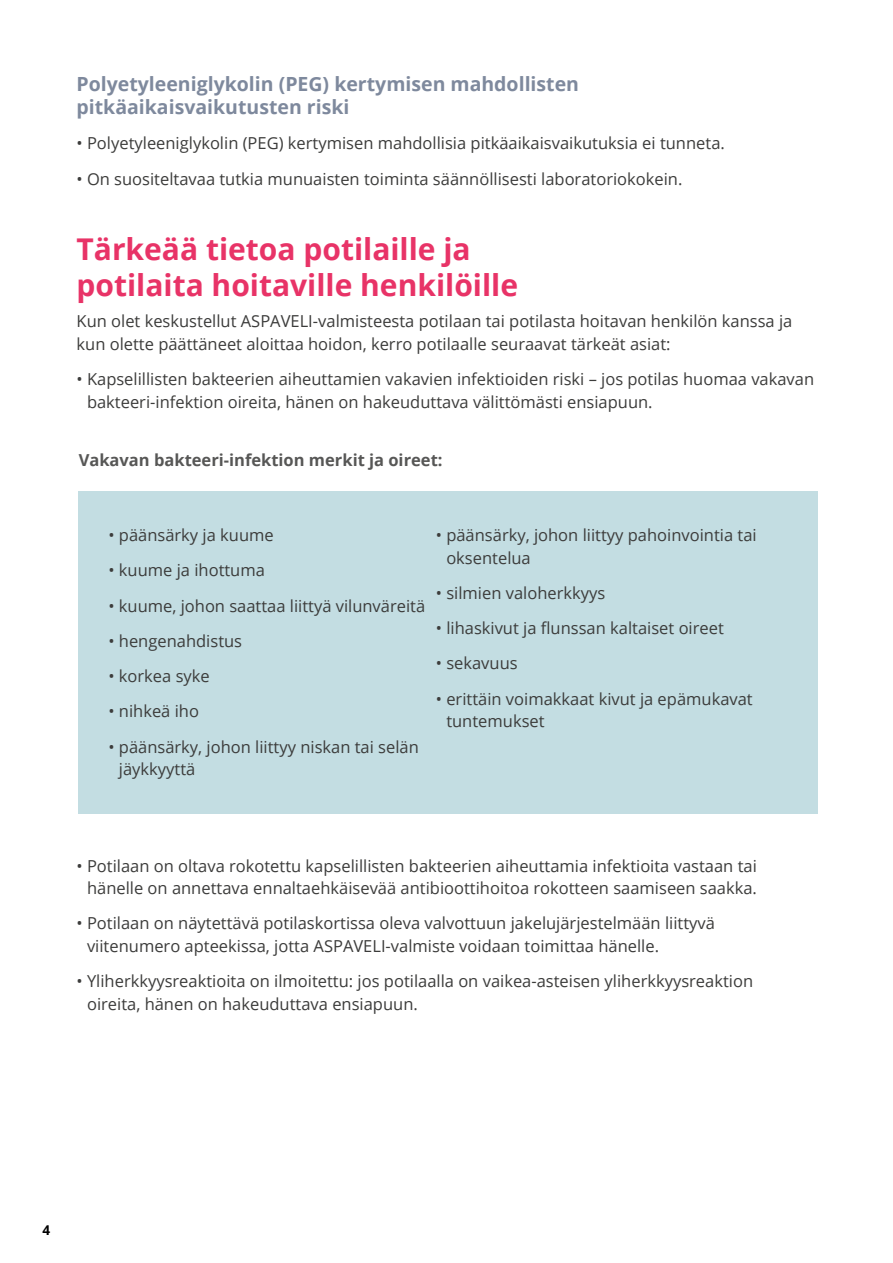
<style>
.page{position:relative;width:893px;height:1263px;background:#fff}
.page>*{position:absolute;margin:0;border:0;box-sizing:border-box;transform-origin:0 0}
.t1{font:700 30px/36px "Open Sans";color:#e83367}
.t2{font:700 19.5px/22.5px "Open Sans";color:#7e899d}
.t3{font:16.5px/22.5px "Open Sans";color:#3c3c3b}
.t4{font:700 16.5px "Open Sans";color:#575756}
.t5{font:700 13.5px "Open Sans";color:#000}
</style>
<div class="page">
<div style="left:79px;top:491px;width:739px;height:322px;background:#c3dde2"></div>
<p class="t2" style="left:77px;top:73px;width:504px">Polyetyleeniglykolin (PEG) kertymisen mahdollisten pitkäaikaisvaikutusten riski</p>
<p class="t3" style="left:77px;top:132px;width:650px">• Polyetyleeniglykolin (PEG) kertymisen mahdollisia pitkäaikaisvaikutuksia ei tunneta.</p>
<p class="t3" style="left:77px;top:167px;width:607px">• On suositeltavaa tutkia munuaisten toiminta säännöllisesti laboratoriokokein.</p>
<h1 class="t1" style="left:77px;top:231px;width:443px">Tärkeää tietoa potilaille ja potilaita hoitaville henkilöille</h1>
<p class="t3" style="left:77px;top:310px;width:717px">Kun olet keskustellut ASPAVELI-valmisteesta potilaan tai potilasta hoitavan henkilön kanssa ja kun olette päättäneet aloittaa hoidon, kerro potilaalle seuraavat tärkeät asiat:</p>
<p class="t3" style="left:87px;top:367px;width:729px;text-indent:-10px">• Kapselillisten bakteerien aiheuttamien vakavien infektioiden riski – jos potilas huomaa vakavan bakteeri-infektion oireita, hänen on hakeuduttava välittömästi ensiapuun.</p>
<p class="t4" style="left:79px;top:448px;width:365px">Vakavan bakteeri-infektion merkit ja oireet:</p>
<p class="t3" style="left:108px;top:523px;width:167px">• päänsärky ja kuume</p>
<p class="t3" style="left:108px;top:559px;width:158px">• kuume ja ihottuma</p>
<p class="t3" style="left:108px;top:594px;width:318px">• kuume, johon saattaa liittyä vilunväreitä</p>
<p class="t3" style="left:108px;top:629px;width:135px">• hengenahdistus</p>
<p class="t3" style="left:108px;top:664px;width:103px">• korkea syke</p>
<p class="t3" style="left:108px;top:700px;width:92px">• nihkeä iho</p>
<p class="t3" style="left:119px;top:735px;width:301px;text-indent:-10px">• päänsärky, johon liittyy niskan tai selän jäykkyyttä</p>
<p class="t3" style="left:446px;top:523px;width:312px;text-indent:-10px">• päänsärky, johon liittyy pahoinvointia tai oksentelua</p>
<p class="t3" style="left:436px;top:581px;width:171px">• silmien valoherkkyys</p>
<p class="t3" style="left:436px;top:616px;width:290px">• lihaskivut ja flunssan kaltaiset oireet</p>
<p class="t3" style="left:436px;top:652px;width:83px">• sekavuus</p>
<p class="t3" style="left:446px;top:687px;width:308px;text-indent:-10px">• erittäin voimakkaat kivut ja epämukavat tuntemukset</p>
<p class="t3" style="left:77px;top:854px;width:682px;text-align:right">• Potilaan on oltava rokotettu kapselillisten bakteerien aiheuttamia infektioita vastaan tai hänelle on annettava ennaltaehkäisevää antibioottihoitoa rokotteen saamiseen saakka.</p>
<p class="t3" style="left:87px;top:912px;width:629px;text-indent:-10px">• Potilaan on näytettävä potilaskortissa oleva valvottuun jakelujärjestelmään liittyvä viitenumero apteekissa, jotta ASPAVELI-valmiste voidaan toimittaa hänelle.</p>
<p class="t3" style="left:87px;top:969px;width:668px;text-indent:-10px">• Yliherkkyysreaktioita on ilmoitettu: jos potilaalla on vaikea-asteisen yliherkkyysreaktion oireita, hänen on hakeuduttava ensiapuun.</p>
<p class="t5" style="left:43px;top:1220px;width:9px">4</p>
</div>
